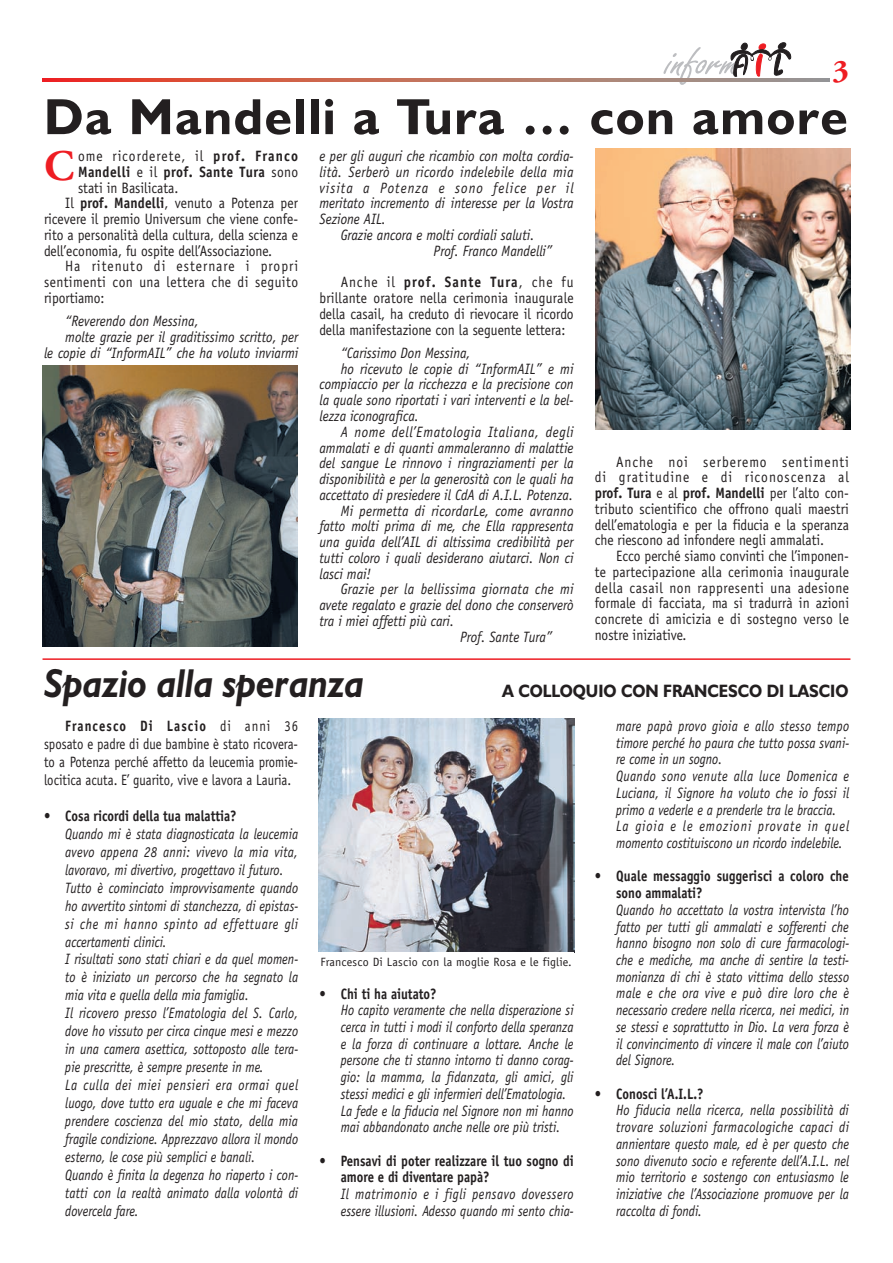
<style>
.page{position:relative;width:893px;height:1263px;background:#fff}
.page>*{position:absolute;margin:0;border:0;box-sizing:border-box;transform-origin:0 0}
.t1{font:700 51px "Humanist 521 BT";letter-spacing:.035em;color:#231f20}
.t2{font:700 43.5px "Adobe Garamond";color:#ee1d23}
.t3{font:italic 700 40.5px "Humanist 521 BT";color:#231f20;scale:.9 1}
.t4{font:700 31.5px "Adobe Garamond";color:#ee1d23}
.t5{font:700 18px "Humanist 521 BT";color:#231f20;scale:.9 1}
.t6{font:italic 15px/16.6px "Officina Sans";color:#231f20;scale:.85 1}
.t7{font:italic 15px "Officina Sans";color:#231f20;scale:.9 1}
.t8{font:15px/15.8px "Officina Sans";color:#231f20;text-align:justify;scale:.9 1}
.t9{font:700 15px/16.6px "Officina Sans";color:#231f20;scale:.85 1}
.t10{font:15px/18px "Officina Sans";color:#231f20;text-align:justify;scale:.85 1}
.t11{font:15px "Officina Sans";letter-spacing:.075em;color:#231f20;scale:.9 1}
.t12{font:italic 15px "Officina Sans";letter-spacing:.02em;color:#231f20;scale:.9 1}
.t13{font:15px "Officina Sans";letter-spacing:.035em;color:#231f20;scale:.9 1}
.t14{font:italic 15px "Officina Sans";letter-spacing:.045em;color:#231f20;scale:.9 1}
.t15{font:italic 15px "Officina Sans";letter-spacing:.025em;color:#231f20;scale:.9 1}
.t16{font:italic 15px "Officina Sans";letter-spacing:.075em;color:#231f20;scale:.9 1}
.t17{font:700 15px "Officina Sans";letter-spacing:.035em;color:#231f20;scale:.9 1}
.t18{font:12px "Officina Sans";letter-spacing:.015em;color:#231f20}
.s1{font-weight:700}
.s2{font-weight:400}
</style>
<div class="page">
<svg style="left:663px;top:43px;width:129px;height:42px"></svg>
<svg style="left:43px;top:79px;width:786px;height:3px;background:#c06d5d"></svg>
<img style="left:43px;top:366px;width:255px;height:280px">
<img style="left:595px;top:149px;width:255px;height:280px">
<hr style="left:43px;top:658px;width:807px;height:2px;background:#ee1d23">
<img style="left:319px;top:719px;width:255px;height:233px">
<h3 class="t4" style="left:833px;top:59px;width:18px">3</h3>
<h1 class="t1" style="left:44px;top:99px;width:805px">Da Mandelli a Tura … con amore</h1>
<h2 class="t2" style="left:44px;top:149px;width:31px">C</h2>
<p class="t11" style="left:78px;top:150px;width:246px">ome ricorderete, il <span class="s1">prof. Franco</span></p>
<p class="t17" style="left:78px;top:166px;width:246px">Mandelli <span class="s2">e il</span> prof. Sante Tura <span class="s2">sono</span></p>
<p class="t8" style="left:78px;top:181px;width:113px">stati in Basilicata.</p>
<p class="t8" style="left:65px;top:197px;width:260px">Il <span class="s1">prof. Mandelli</span>, venuto a Potenza per</p>
<p class="t8" style="left:44px;top:212px;width:284px">ricevere il premio Universum che viene confe-</p>
<p class="t8" style="left:44px;top:228px;width:284px">rito a personalità della cultura, della scienza e</p>
<p class="t8" style="left:44px;top:244px;width:255px">dell’economia, fu ospite dell’Associazione.</p>
<p class="t11" style="left:65px;top:261px;width:260px">Ha ritenuto di esternare i propri</p>
<p class="t13" style="left:44px;top:276px;width:284px">sentimenti con una lettera che di seguito</p>
<p class="t8" style="left:44px;top:291px;width:69px">riportiamo:</p>
<p class="t7" style="left:65px;top:315px;width:150px">“Reverendo don Messina,</p>
<p class="t7" style="left:65px;top:331px;width:260px">molte grazie per il graditissimo scritto, per</p>
<p class="t7" style="left:44px;top:347px;width:284px">le copie di “InformAIL” che ha voluto inviarmi</p>
<p class="t7" style="left:319px;top:150px;width:284px">e per gli auguri che ricambio con molta cordia-</p>
<p class="t12" style="left:319px;top:166px;width:284px">lità. Serberò un ricordo indelebile della mia</p>
<p class="t16" style="left:319px;top:182px;width:284px">visita a Potenza e sono felice per il</p>
<p class="t7" style="left:319px;top:198px;width:284px">meritato incremento di interesse per la Vostra</p>
<p class="t7" style="left:319px;top:213px;width:75px">Sezione AIL.</p>
<p class="t7" style="left:341px;top:229px;width:217px">Grazie ancora e molti cordiali saluti.</p>
<p class="t7" style="left:434px;top:245px;width:133px">Prof. Franco Mandelli”</p>
<p class="t8" style="left:319px;top:276px;width:284px;text-indent:21px">Anche il <span class="s1">prof. Sante Tura</span>, che fu brillante oratore nella cerimonia inaugurale della casail, ha creduto di rievocare il ricordo della manifestazione con la seguente lettera:</p>
<p class="t7" style="left:341px;top:347px;width:146px">“Carissimo Don Messina,</p>
<p class="t7" style="left:341px;top:363px;width:260px">ho ricevuto le copie di “InformAIL” e mi</p>
<p class="t7" style="left:319px;top:379px;width:284px">compiaccio per la ricchezza e la precisione con</p>
<p class="t7" style="left:319px;top:394px;width:284px">la quale sono riportati i vari interventi e la bel-</p>
<p class="t7" style="left:319px;top:410px;width:112px">lezza iconografica.</p>
<p class="t14" style="left:341px;top:426px;width:260px">A nome dell’Ematologia Italiana, degli</p>
<p class="t7" style="left:319px;top:442px;width:284px">ammalati e di quanti ammaleranno di malattie</p>
<p class="t7" style="left:319px;top:457px;width:284px">del sangue Le rinnovo i ringraziamenti per la</p>
<p class="t7" style="left:319px;top:473px;width:284px">disponibilità e per la generosità con le quali ha</p>
<p class="t7" style="left:319px;top:489px;width:283px">accettato di presiedere il CdA di A.I.L. Potenza.</p>
<p class="t7" style="left:341px;top:505px;width:260px">Mi permetta di ricordarLe, come avranno</p>
<p class="t7" style="left:319px;top:521px;width:284px">fatto molti prima di me, che Ella rappresenta</p>
<p class="t7" style="left:319px;top:536px;width:284px">una guida dell’AIL di altissima credibilità per</p>
<p class="t7" style="left:319px;top:552px;width:284px">tutti coloro i quali desiderano aiutarci. Non ci</p>
<p class="t7" style="left:319px;top:568px;width:59px">lasci mai!</p>
<p class="t15" style="left:341px;top:584px;width:260px">Grazie per la bellissima giornata che mi</p>
<p class="t7" style="left:319px;top:599px;width:284px">avete regalato e grazie del dono che conserverò</p>
<p class="t7" style="left:319px;top:615px;width:151px">tra i miei affetti più cari.</p>
<p class="t7" style="left:460px;top:631px;width:104px">Prof. Sante Tura”</p>
<p class="t8" style="left:595px;top:455px;width:284px;text-indent:21px">Anche noi serberemo sentimenti di gratitudine e di riconoscenza al <span class="s1">prof. Tura</span> e al <span class="s1">prof. Mandelli</span> per l’alto con&shy;tributo scientifico che offrono quali maestri dell’ematologia e per la fiducia e la speranza che riescono ad infondere negli ammalati.</p>
<p class="t8" style="left:595px;top:549px;width:284px;text-indent:21px">Ecco perché siamo convinti che l’imponen&shy;te partecipazione alla cerimonia inaugurale della casail non rappresenti una adesione formale di facciata, ma si tradurrà in azioni concrete di amicizia e di sostegno verso le nostre iniziative.</p>
<h3 class="t3" style="left:44px;top:669px;width:357px">Spazio alla speranza</h3>
<p class="t5" style="left:502px;top:684px;width:386px">A COLLOQUIO CON FRANCESCO DI LASCIO</p>
<p class="t10" style="left:44px;top:718px;width:300px;text-indent:21px"><span class="s1">Francesco Di Lascio</span> di anni 36 sposato e padre di due bambine è stato ricovera&shy;to a Potenza perché affetto da leucemia promie&shy;locitica acuta. E’ guarito, vive e lavora a Lauria.</p>
<p class="t9" style="left:44px;top:809px;width:228px">• Cosa ricordi della tua malattia?</p>
<p class="t6" style="left:65px;top:826px;width:276px;line-height:18px">Quando mi è stata diagnosticata la leucemia avevo appena 28 anni: vivevo la mia vita, lavoravo, mi divertivo, progettavo il futuro.<br>Tutto è cominciato improvvisamente quando ho avvertito sintomi di stanchezza, di epistas&shy;si che mi hanno spinto ad effettuare gli accertamenti clinici.<br>I risultati sono stati chiari e da quel momen&shy;to è iniziato un percorso che ha segnato la mia vita e quella della mia famiglia.<br>Il ricovero presso l’Ematologia del S. Carlo, dove ho vissuto per circa cinque mesi e mezzo in una camera asettica, sottoposto alle tera&shy;pie prescritte, è sempre presente in me.<br>La culla dei miei pensieri era ormai quel luogo, dove tutto era uguale e che mi faceva prendere coscienza del mio stato, della mia fragile condizione. Apprezzavo allora il mondo esterno, le cose più semplici e banali.<br>Quando è finita la degenza ho riaperto i con&shy;tatti con la realtà animato dalla volontà di dovercela fare.</p>
<p class="t18" style="left:320px;top:957px;width:253px">Francesco Di Lascio con la moglie Rosa e le figlie.</p>
<p class="t9" style="left:319px;top:986px;width:139px">• Chi ti ha aiutato?</p>
<p class="t6" style="left:341px;top:1003px;width:276px">Ho capito veramente che nella disperazione si cerca in tutti i modi il conforto della speranza e la forza di continuare a lottare. Anche le persone che ti stanno intorno ti danno corag&shy;gio: la mamma, la fidanzata, gli amici, gli stessi medici e gli infermieri dell’Ematologia.<br>La fede e la fiducia nel Signore non mi hanno mai abbandonato anche nelle ore più tristi.</p>
<p class="t9" style="left:341px;top:1153px;width:276px;text-indent:-21px">• Pensavi di poter realizzare il tuo sogno di amore e di diventare papà?</p>
<p class="t6" style="left:341px;top:1187px;width:276px">Il matrimonio e i figli pensavo dovessero essere illusioni. Adesso quando mi sento chia-</p>
<p class="t6" style="left:616px;top:719px;width:276px">mare papà provo gioia e allo stesso tempo timore perché ho paura che tutto possa svani&shy;re come in un sogno.<br>Quando sono venute alla luce Domenica e Luciana, il Signore ha voluto che io fossi il primo a vederle e a prenderle tra le braccia.<br>La gioia e le emozioni provate in quel momento costituiscono un ricordo indelebile.</p>
<p class="t9" style="left:616px;top:869px;width:275px;text-indent:-21px">• Quale messaggio suggerisci a coloro che sono ammalati?</p>
<p class="t6" style="left:616px;top:903px;width:276px;text-align:justify">Quando ho accettato la vostra intervista l’ho fatto per tutti gli ammalati e sofferenti che hanno bisogno non solo di cure farmacologi&shy;che e mediche, ma anche di sentire la testi&shy;monianza di chi è stato vittima dello stesso male e che ora vive e può dire loro che è necessario credere nella ricerca, nei medici, in se stessi e soprattutto in Dio. La vera forza è il convincimento di vincere il male con l’aiuto del Signore.</p>
<p class="t9" style="left:595px;top:1086px;width:129px">• Conosci l’A.I.L.?</p>
<p class="t6" style="left:616px;top:1103px;width:276px;text-align:justify">Ho fiducia nella ricerca, nella possibilità di trovare soluzioni farmacologiche capaci di annientare questo male, ed è per questo che sono divenuto socio e referente dell’A.I.L. nel mio territorio e sostengo con entusiasmo le iniziative che l’Associazione promuove per la raccolta di fondi.</p>
</div>
